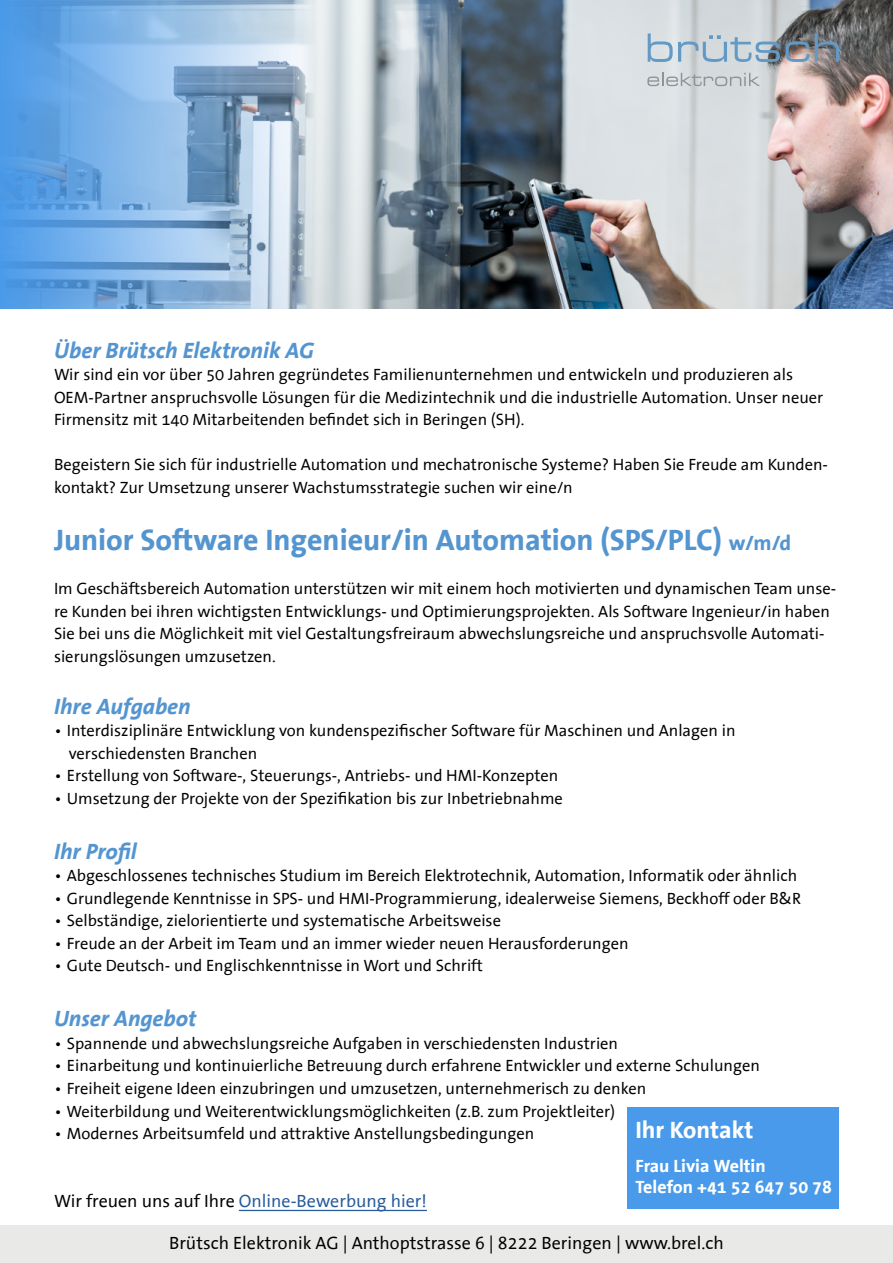
<style>
.page{position:relative;width:893px;height:1263px;background:#fff}
.page>*{position:absolute;margin:0;border:0;box-sizing:border-box;transform-origin:0 0}
.t1{font:700 30px "The Sans Office";color:#5495d0}
.t2{font:700 24px "The Sans Office";color:#fff}
.t3{font:italic 700 22.5px "The Sans Office";color:#5495d0}
.t4{font:18px "The Sans Office";color:#000}
.t5{font:18px "The Sans Office";color:#275b9b}
.t6{font:700 18px/21.6px "The Sans Office";color:#fff}
.t7{font:16.5px/22.5px "The Sans Office";color:#000}
.s1{font-size:21px}
.s2{color:#000}
</style>
<div class="page">
<hr style="left:239px;top:1210px;width:188px;height:1px;background:#275b9b">
<img style="left:0;top:0;width:893px;height:308px">
<svg style="left:647px;top:73px;width:113px;height:13px"></svg>
<svg style="left:648px;top:34px;width:132px;height:28px;background:#b3c5d2"></svg>
<svg style="left:786px;top:34px;width:53px;height:28px"></svg>
<div style="left:628px;top:1107px;width:211px;height:102px;background:#499aea"></div>
<div style="left:0;top:1225px;width:893px;height:38px;background:#e9e9e8"></div>
<h3 class="t3" style="left:54px;top:338px;width:261px">Über Brütsch Elektronik AG</h3>
<p class="t7" style="left:54px;top:364px;width:771px">Wir sind ein vor über 50 Jahren gegründetes Familienunternehmen und entwickeln und produzieren als<br>OEM-Partner anspruchsvolle Lösungen für die Medizintechnik und die industrielle Automation. Unser neuer<br>Firmensitz mit 140 Mitarbeitenden befindet sich in Beringen (SH).</p>
<p class="t7" style="left:54px;top:454px;width:775px">Begeistern Sie sich für industrielle Automation und mechatronische Systeme? Haben Sie Freude am Kunden&shy;kontakt? Zur Umsetzung unserer Wachstumsstrategie suchen wir eine/n</p>
<h1 class="t1" style="left:54px;top:524px;width:739px">Junior Software Ingenieur/in Automation (SPS/PLC) <span class="s1">w/m/d</span></h1>
<p class="t7" style="left:54px;top:578px;width:784px">Im Geschäftsbereich Automation unterstützen wir mit einem hoch motivierten und dynamischen Team unse&shy;re Kunden bei ihren wichtigsten Entwicklungs- und Optimierungsprojekten. Als Software Ingenieur/in haben Sie bei uns die Möglichkeit mit viel Gestaltungsfreiraum abwechslungsreiche und anspruchsvolle Automati&shy;sierungslösungen umzusetzen.</p>
<h3 class="t3" style="left:54px;top:694px;width:138px">Ihre Aufgaben</h3>
<p class="t7" style="left:69px;top:720px;width:668px;text-indent:-15px">• Interdisziplinäre Entwicklung von kundenspezifischer Software für Maschinen und Anlagen in verschiedensten Branchen</p>
<p class="t7" style="left:54px;top:765px;width:506px">• Erstellung von Software-, Steuerungs-, Antriebs- und HMI-Konzepten</p>
<p class="t7" style="left:54px;top:787px;width:510px">• Umsetzung der Projekte von der Spezifikation bis zur Inbetriebnahme</p>
<h3 class="t3" style="left:54px;top:839px;width:84px">Ihr Profil</h3>
<p class="t7" style="left:54px;top:865px;width:745px">• Abgeschlossenes technisches Studium im Bereich Elektrotechnik, Automation, Informatik oder ähnlich</p>
<p class="t7" style="left:54px;top:888px;width:749px">• Grundlegende Kenntnisse in SPS- und HMI-Programmierung, idealerweise Siemens, Beckhoff oder B&amp;R</p>
<p class="t7" style="left:54px;top:910px;width:449px">• Selbständige, zielorientierte und systematische Arbeitsweise</p>
<p class="t7" style="left:54px;top:933px;width:576px">• Freude an der Arbeit im Team und an immer wieder neuen Herausforderungen</p>
<p class="t7" style="left:54px;top:955px;width:430px">• Gute Deutsch- und Englischkenntnisse in Wort und Schrift</p>
<h3 class="t3" style="left:54px;top:1007px;width:144px">Unser Angebot</h3>
<p class="t7" style="left:54px;top:1033px;width:566px">• Spannende und abwechslungsreiche Aufgaben in verschiedensten Industrien</p>
<p class="t7" style="left:54px;top:1055px;width:707px">• Einarbeitung und kontinuierliche Betreuung durch erfahrene Entwickler und externe Schulungen</p>
<p class="t7" style="left:54px;top:1078px;width:594px">• Freiheit eigene Ideen einzubringen und umzusetzen, unternehmerisch zu denken</p>
<p class="t7" style="left:54px;top:1100px;width:563px">• Weiterbildung und Weiterentwicklungsmöglichkeiten (z.B. zum Projektleiter)</p>
<p class="t7" style="left:54px;top:1123px;width:482px">• Modernes Arbeitsumfeld und attraktive Anstellungsbedingungen</p>
<h2 class="t2" style="left:635px;top:1117px;width:120px">Ihr Kontakt</h2>
<p class="t6" style="left:635px;top:1155px;width:198px">Frau Livia Weltin<br>Telefon +41 52 647 50 78</p>
<p class="t5" style="left:54px;top:1191px;width:374px"><span class="s2">Wir freuen uns auf Ihre</span> Online-Bewerbung hier!</p>
<p class="t4" style="left:169px;top:1233px;width:556px">Brütsch Elektronik AG | Anthoptstrasse 6 | 8222 Beringen | www.brel.ch</p>
</div>
